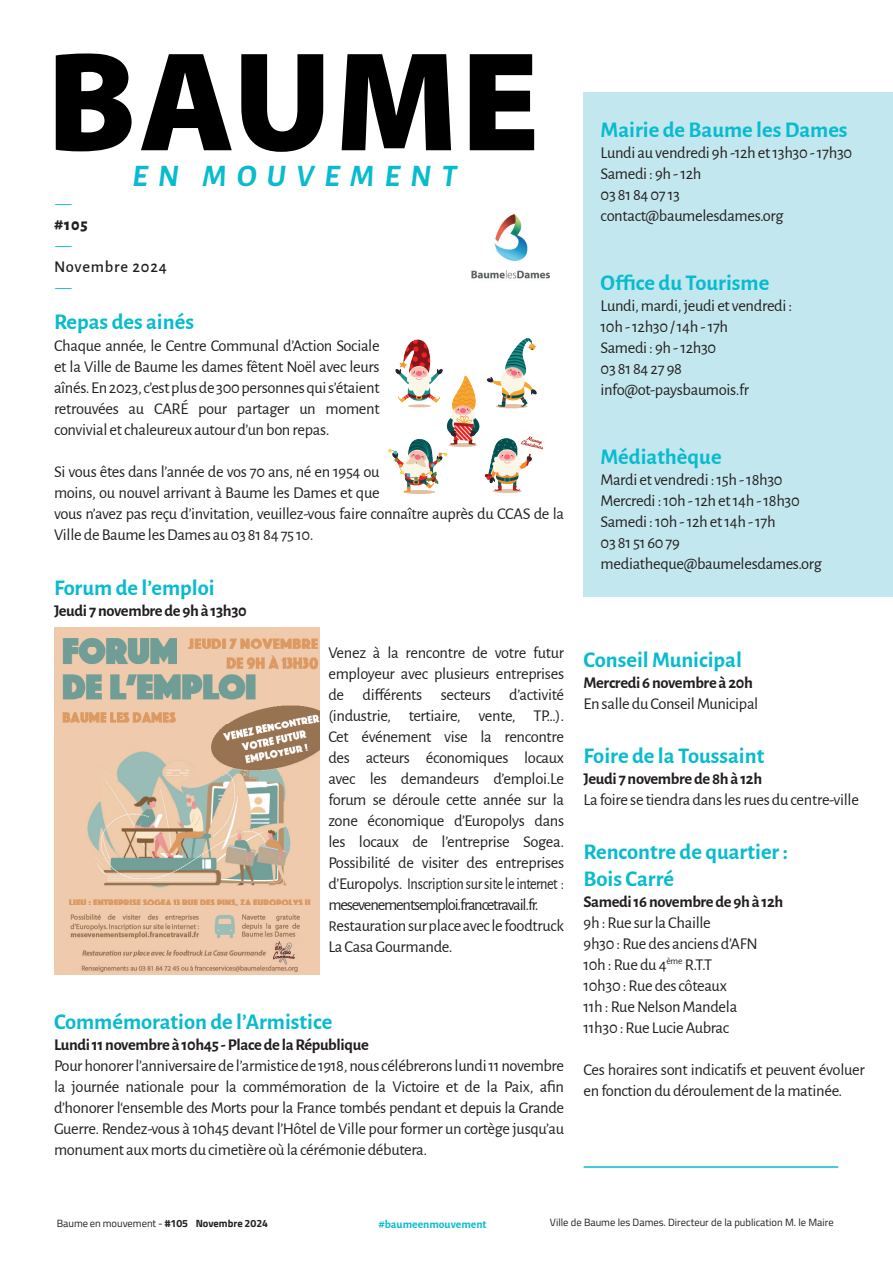
<style>
.page{position:relative;width:893px;height:1263px;background:#fff}
.page>*{position:absolute;margin:0;border:0;box-sizing:border-box;transform-origin:0 0}
.t1{font:900 142.5px "Myriad Pro";letter-spacing:.015em;color:#000}
.t2{font:italic 700 31.5px "Alegreya Sans";letter-spacing:.32em;color:#08bbce}
.t3{font:700 22.5px/27px "Alegreya Sans";color:#08bbce}
.t4{font:16.5px/21px "Alegreya Sans";letter-spacing:-.02em;color:#231f20}
.t5{font:700 16.5px "Alegreya Sans";letter-spacing:-.02em;color:#231f20}
.t6{font:500 16.5px "Alegreya Sans";letter-spacing:.05em;color:#231f20}
.t7{font:800 16.5px "Alegreya Sans";color:#231f20}
.t8{font:300 16.5px "Titillium Web";color:#08bbce}
.t9{font:700 11.7px "Alegreya Sans";color:#08bbce}
.t10{font:10.5px "Titillium Web";color:#231f20}
.s1{font-size:15px}
.s2{font-weight:700}
</style>
<div class="page">
<div style="left:584px;top:92px;width:309px;height:505px;background:#c3e7ee"></div>
<hr style="left:584px;top:1166px;width:254px;height:2px;background:#08bbce">
<img style="left:471px;top:214px;width:79px;height:65px">
<img style="left:388px;top:338px;width:156px;height:156px">
<img style="left:55px;top:627px;width:265px;height:348px">
<h1 class="t1" style="left:47px;top:7px;width:494px">BAUME</h1>
<h2 class="t2" style="left:132px;top:153px;width:326px">EN MOUVEMENT</h2>
<p class="t8" style="left:54px;top:191px;width:20px">—</p>
<p class="t7" style="left:54px;top:212px;width:35px">#105</p>
<p class="t8" style="left:54px;top:233px;width:20px">—</p>
<p class="t6" style="left:54px;top:255px;width:114px">Novembre 2024</p>
<p class="t8" style="left:54px;top:275px;width:20px">—</p>
<h3 class="t3" style="left:54px;top:307px;width:142px">Repas des ainés</h3>
<p class="t4" style="left:54px;top:334px;width:327px;text-align:justify">Chaque année, le Centre Communal d’Action Sociale et la Ville de Baume les dames fêtent Noël avec leurs aînés. En 2023, c’est plus de 300 personnes qui s’étaient retrouvées au CARÉ pour partager un moment convivial et chaleureux autour d’un bon repas.</p>
<p class="t4" style="left:54px;top:460px;width:512px">Si vous êtes dans l’année de vos 70 ans, né en 1954 ou<br>moins, ou nouvel arrivant à Baume les Dames et que<br>vous n’avez pas reçu d’invitation, veuillez-vous faire connaître auprès du CCAS de la Ville de Baume les Dames au 03 81 84 75 10.</p>
<h3 class="t3" style="left:54px;top:573px;width:162px">Forum de l’emploi</h3>
<p class="t5" style="left:54px;top:599px;width:194px">Jeudi 7 novembre de 9h à 13h30</p>
<p class="t4" style="left:328px;top:641px;width:237px">Venez à la rencontre de votre futur employeur avec plusieurs entreprises de différents secteurs d’activité (industrie, tertiaire, vente, TP…).<br>Cet événement vise la rencontre des acteurs économiques locaux avec les demandeurs d’emploi.Le forum se déroule cette année sur la zone économique d’Europolys dans les locaux de l’entreprise Sogea.<br>Possibilité de visiter des entreprises d’Europolys. Inscription sur site le internet : mesevenementsemploi.francetravail.fr.<br><span class="s1">R</span>estauration sur place avec le foodtruck La Casa Gourmande.</p>
<h3 class="t3" style="left:54px;top:1007px;width:280px">Commémoration de l’Armistice</h3>
<p class="t5" style="left:54px;top:1032px;width:316px">Lundi 11 novembre à 10h45 - Place de la République</p>
<p class="t4" style="left:54px;top:1054px;width:512px;text-align:justify">Pour honorer l’anniversaire de l’armistice de 1918, nous célébrerons lundi 11 novembre la journée nationale pour la commémoration de la Victoire et de la Paix, afin d’honorer l‘ensemble des Morts pour la France tombés pendant et depuis la Grande Guerre. Rendez-vous à 10h45 devant l’Hôtel de Ville pour former un cortège jusqu’au monument aux morts du cimetière où la cérémonie débutera.</p>
<h3 class="t3" style="left:601px;top:115px;width:248px">Mairie de Baume les Dames</h3>
<p class="t4" style="left:601px;top:141px;width:253px">Lundi au vendredi 9h -12h et 13h30 - 17h30<br>Samedi : 9h - 12h<br>03 81 84 07 13 contact@baumelesdames.org</p>
<h3 class="t3" style="left:601px;top:268px;width:170px">Office du Tourisme</h3>
<p class="t4" style="left:601px;top:294px;width:193px">Lundi, mardi, jeudi et vendredi :<br>10h - 12h30 / 14h - 17h<br>Samedi : 9h - 12h30<br>03 81 84 27 98 info@ot-paysbaumois.fr</p>
<h3 class="t3" style="left:601px;top:442px;width:122px">Médiathèque</h3>
<p class="t4" style="left:601px;top:468px;width:223px">Mardi et vendredi : 15h - 18h30<br>Mercredi : 10h - 12h et 14h - 18h30<br>Samedi : 10h - 12h et 14h - 17h<br>03 81 51 60 79 mediatheque@baumelesdames.org</p>
<h3 class="t3" style="left:584px;top:644px;width:160px">Conseil Municipal</h3>
<p class="t5" style="left:584px;top:670px;width:171px">Mercredi 6 novembre à 20h</p>
<p class="t4" style="left:584px;top:692px;width:176px">En salle du Conseil Municipal</p>
<h3 class="t3" style="left:584px;top:740px;width:182px">Foire de la Toussaint</h3>
<p class="t5" style="left:584px;top:766px;width:180px">Jeudi 7 novembre de 8h à 12h</p>
<p class="t4" style="left:584px;top:788px;width:277px">La foire se tiendra dans les rues du centre-ville</p>
<h3 class="t3" style="left:584px;top:836px;width:206px">Rencontre de quartier :<br>Bois Carré</h3>
<p class="t5" style="left:584px;top:889px;width:201px">Samedi 16 novembre de 9h à 12h</p>
<p class="t4" style="left:584px;top:911px;width:176px">9h : Rue sur la Chaille<br>9h30 : Rue des anciens d’AFN<br>10h : Rue du 4<sup>ème</sup> R.T.T<br>10h30 : Rue des côteaux<br>11h : Rue Nelson Mandela<br>11h30 : Rue Lucie Aubrac</p>
<p class="t4" style="left:584px;top:1058px;width:283px">Ces horaires sont indicatifs et peuvent évoluer en fonction du déroulement de la matinée.</p>
<p class="t10" style="left:57px;top:1216px;width:213px">Baume en mouvement - <span class="s2">#105 Novembre 2024</span></p>
<p class="t9" style="left:378px;top:1215px;width:110px">#baumeenmouvement</p>
<p class="t10" style="left:550px;top:1214px;width:285px">Ville de Baume les Dames. Directeur de la publication M. le Maire</p>
</div>
